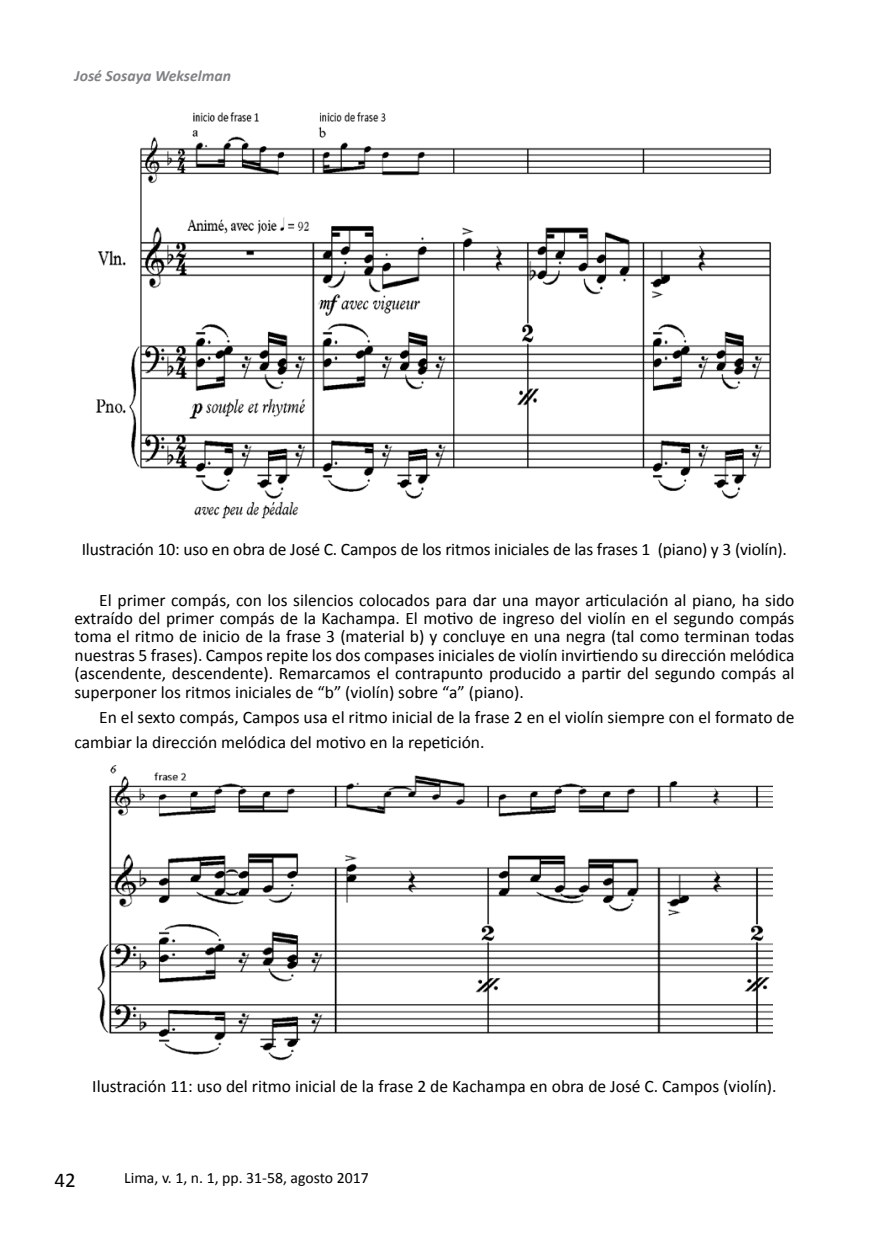
<style>
.page{position:relative;width:869px;height:1241px;background:#fff}
.page>*{position:absolute;margin:0;border:0;box-sizing:border-box;transform-origin:0 0}
.t1{font:21px "Calibri";color:#000}
.t2{font:17.5px/18.4px "Calibri";color:#000;text-align:justify}
.t3{font:15.75px "Calibri";color:#000}
.t4{font:italic 700 15.75px "Calibri";color:#808285}
</style>
<div class="page">
<img style="left:95px;top:112px;width:677px;height:407px">
<img style="left:97px;top:765px;width:675px;height:296px">
<p class="t4" style="left:74px;top:65px;width:158px">José Sosaya Wekselman</p>
<p class="t2" style="left:82px;top:539px;width:706px">Ilustración 10: uso en obra de José C. Campos de los ritmos iniciales de las frases 1 (piano) y 3 (violín).</p>
<p class="t2" style="left:74px;top:590px;width:721px;text-indent:25px">El primer compás, con los silencios colocados para dar una mayor articulación al piano, ha sido extraído del primer compás de la Kachampa. El motivo de ingreso del violín en el segundo compás toma el ritmo de inicio de la frase 3 (material b) y concluye en una negra (tal como terminan todas nuestras 5 frases). Campos repite los dos compases iniciales de violín invirtiendo su dirección melódica (ascendente, descendente). Remarcamos el contrapunto producido a partir del segundo compás al superponer los ritmos iniciales de “b” (violín) sobre “a” (piano).</p>
<p class="t2" style="left:74px;top:705px;width:721px;line-height:24.2px;text-indent:25px">En el sexto compás, Campos usa el ritmo inicial de la frase 2 en el violín siempre con el formato de cambiar la dirección melódica del motivo en la repetición.</p>
<p class="t2" style="left:92px;top:1076px;width:685px">Ilustración 11: uso del ritmo inicial de la frase 2 de Kachampa en obra de José C. Campos (violín).</p>
<p class="t1" style="left:55px;top:1164px;width:23px">42</p>
<p class="t3" style="left:124px;top:1166px;width:246px">Lima, v. 1, n. 1, pp. 31-58, agosto 2017</p>
</div>
